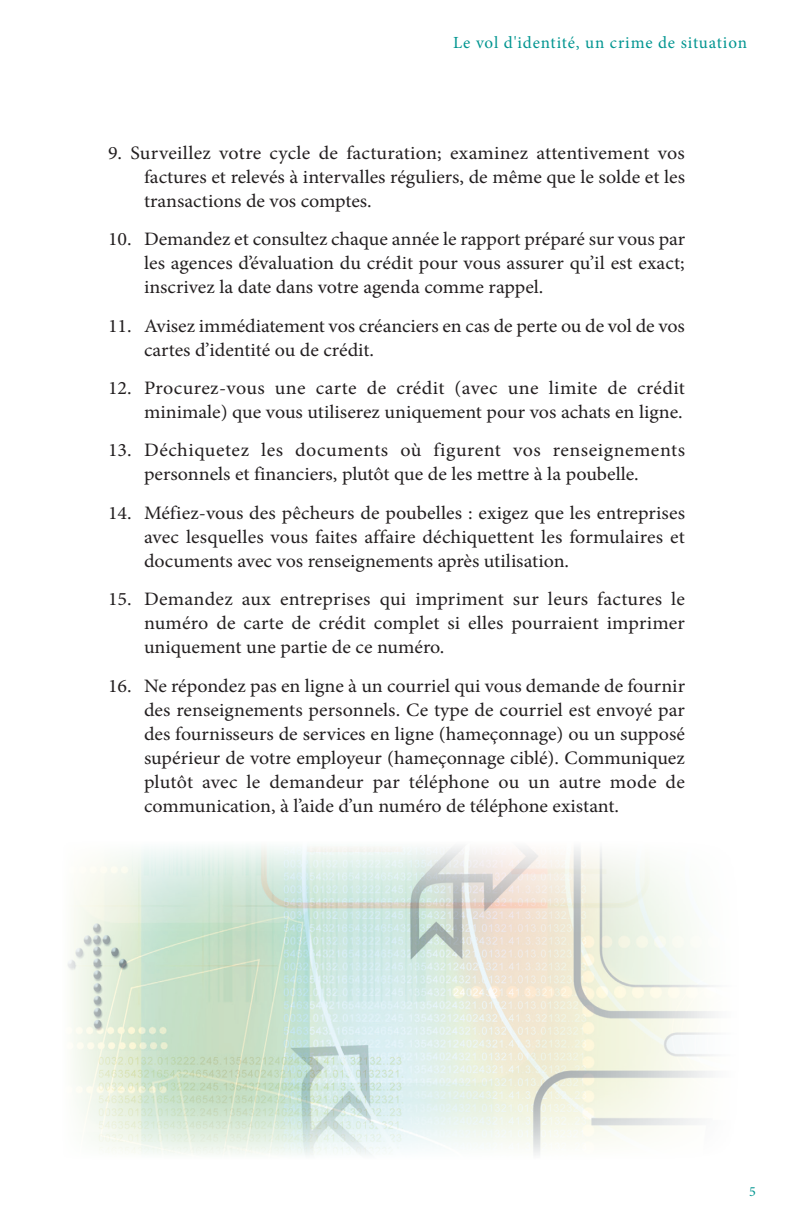
<style>
.page{position:relative;width:792px;height:1224px;background:#fff}
.page>*{position:absolute;margin:0;border:0;box-sizing:border-box;transform-origin:0 0}
.t1{font:19px/24px "Minion Pro";color:#231f20;text-align:justify;scale:1.05 1}
.t2{font:17px "Minion Pro";letter-spacing:.05em;color:#009590}
.t3{font:14px "Minion Pro";color:#009590}
</style>
<div class="page">
<img style="left:67px;top:846px;width:648px;height:310px">
<p class="t2" style="left:453px;top:32px;width:295px">Le vol d'identité, un crime de situation</p>
<p class="t1" style="left:144px;top:141px;width:517px;text-indent:-36px">9. Surveillez votre cycle de facturation; examinez attentivement vos factures et relevés à intervalles réguliers, de même que le solde et les transactions de vos comptes.</p>
<p class="t1" style="left:144px;top:227px;width:517px;text-indent:-36px">10. Demandez et consultez chaque année le rapport préparé sur vous par les agences d’évaluation du crédit pour vous assurer qu’il est exact; inscrivez la date dans votre agenda comme rappel.</p>
<p class="t1" style="left:144px;top:314px;width:517px;text-indent:-36px">11. Avisez immédiatement vos créanciers en cas de perte ou de vol de vos cartes d’identité ou de crédit.</p>
<p class="t1" style="left:108px;top:376px;width:551px;text-align:right">12. Procurez-vous une carte de crédit (avec une limite de crédit minimale) que vous utiliserez uniquement pour vos achats en ligne.</p>
<p class="t1" style="left:108px;top:438px;width:551px;text-align:center">13. Déchiquetez les documents où figurent vos renseignements personnels et financiers, plutôt que de les mettre à la poubelle.</p>
<p class="t1" style="left:144px;top:501px;width:517px;text-indent:-36px">14. Méfiez-vous des pêcheurs de poubelles : exigez que les entreprises avec lesquelles vous faites affaire déchiquettent les formulaires et documents avec vos renseignements après utilisation.</p>
<p class="t1" style="left:144px;top:587px;width:517px;text-indent:-36px">15. Demandez aux entreprises qui impriment sur leurs factures le numéro de carte de crédit complet si elles pourraient imprimer uniquement une partie de ce numéro.</p>
<p class="t1" style="left:144px;top:674px;width:517px;text-indent:-36px">16. Ne répondez pas en ligne à un courriel qui vous demande de fournir des renseignements personnels. Ce type de courriel est envoyé par des fournisseurs de services en ligne (hameçonnage) ou un supposé supérieur de votre employeur (hameçonnage ciblé). Communiquez plutôt avec le demandeur par téléphone ou un autre mode de communication, à l’aide d’un numéro de téléphone existant.</p>
<p class="t3" style="left:749px;top:1183px;width:8px">5</p>
</div>
